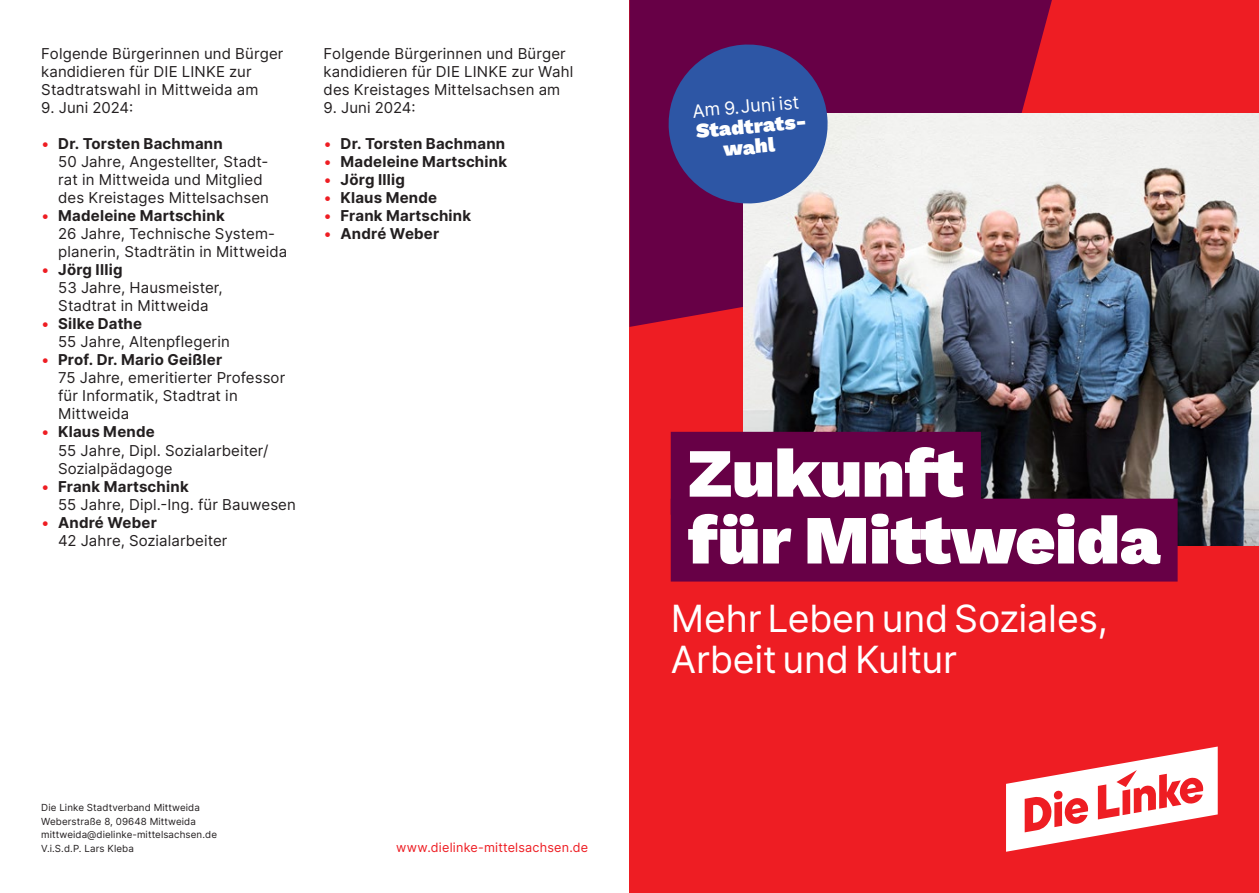
<style>
.page{position:relative;width:1259px;height:893px;background:#fff}
.page>*{position:absolute;margin:0;border:0;box-sizing:border-box;transform-origin:0 0}
.t1{font:900 68.85px/66.9px "Work Sans";color:#fff}
.t2{font:37.5px/41.2px "Inter";letter-spacing:-.005em;color:#fff}
.t3{font:900 20.7px/20.7px "Work Sans";color:#fff;text-align:center}
.t4{font:18px "Inter";color:#fff}
.t5{font:15px/18px "Inter";letter-spacing:.01em;color:#231f20}
.t6{font:700 15px "Inter";letter-spacing:.015em;color:#231f20}
.t7{font:12.75px "Inter";letter-spacing:.015em;color:#ee1d23}
.t8{font:9.75px/13.5px "Inter";letter-spacing:.01em;color:#231f20}
.s1{color:#ee1d23}
.s2{font-weight:700}
.s3{font-weight:400;color:#ee1d23}
</style>
<div class="page">
<div style="left:629px;top:0;width:630px;height:893px;background:#ee1d23"></div>
<div style="left:629px;top:0;width:423px;height:327px;background:#670046"></div>
<img style="left:743px;top:113px;width:516px;height:432px">
<svg style="left:665px;top:41px;width:166px;height:166px;background:#464e95"></svg>
<svg style="left:1006px;top:746px;width:211px;height:106px"></svg>
<div style="left:671px;top:432px;width:310px;height:83px;background:#670046"></div>
<div style="left:671px;top:499px;width:506px;height:83px;background:#670046"></div>
<p class="t5" style="left:41px;top:45px;width:244px">Folgende Bürgerinnen und Bürger kandidieren für DIE LINKE zur<br>Stadtratswahl in Mittweida am</p>
<p class="t5" style="left:41px;top:99px;width:94px">9. Juni 2024:</p>
<p class="t5" style="left:58px;top:135px;width:212px;text-indent:-17px"><span class="s1">•</span> <span class="s2">Dr. Torsten Bachmann<br></span>50 Jahre, Angestellter, Stadt&shy;rat in Mittweida und Mitglied des Kreistages Mittelsachsen</p>
<p class="t5" style="left:58px;top:207px;width:230px;text-indent:-17px"><span class="s1">•</span> <span class="s2">Madeleine Martschink<br></span>26 Jahre, Technische System&shy;planerin, Stadträtin in Mittweida</p>
<p class="t5" style="left:58px;top:261px;width:166px;text-indent:-17px"><span class="s1">•</span> <span class="s2">Jörg Illig<br></span>53 Jahre, Hausmeister,<br>Stadtrat in Mittweida</p>
<p class="t5" style="left:58px;top:315px;width:173px;text-indent:-17px"><span class="s1">•</span> <span class="s2">Silke Dathe<br></span>55 Jahre, Altenpflegerin</p>
<p class="t5" style="left:58px;top:351px;width:229px;text-indent:-17px"><span class="s1">•</span> <span class="s2">Prof. Dr. Mario Geißler<br></span>75 Jahre, emeritierter Professor für Informatik, Stadtrat in<br>Mittweida</p>
<p class="t5" style="left:58px;top:423px;width:212px;text-indent:-17px"><span class="s1">•</span> <span class="s2">Klaus Mende<br></span>55 Jahre, Dipl. Sozialarbeiter/<br>Sozialpädagoge</p>
<p class="t5" style="left:58px;top:477px;width:239px;text-indent:-17px"><span class="s1">•</span> <span class="s2">Frank Martschink<br></span>55 Jahre, Dipl.-Ing. für Bauwesen</p>
<p class="t5" style="left:58px;top:513px;width:171px;text-indent:-17px"><span class="s1">•</span> <span class="s2">André Weber<br></span>42 Jahre, Sozialarbeiter</p>
<p class="t5" style="left:324px;top:45px;width:251px">Folgende Bürgerinnen und Bürger kandidieren für DIE LINKE zur Wahl des Kreistages Mittelsachsen am</p>
<p class="t5" style="left:324px;top:99px;width:94px">9. Juni 2024:</p>
<p class="t6" style="left:324px;top:133px;width:183px"><span class="s3">•</span> Dr. Torsten Bachmann</p>
<p class="t6" style="left:324px;top:151px;width:185px"><span class="s3">•</span> Madeleine Martschink</p>
<p class="t6" style="left:323px;top:169px;width:83px"><span class="s3">•</span> Jörg Illig</p>
<p class="t6" style="left:323px;top:187px;width:115px"><span class="s3">•</span> Klaus Mende</p>
<p class="t6" style="left:323px;top:205px;width:149px"><span class="s3">•</span> Frank Martschink</p>
<p class="t6" style="left:323px;top:223px;width:117px"><span class="s3">•</span> André Weber</p>
<p class="t8" style="left:41px;top:801px;width:177px">Die Linke Stadtverband Mittweida<br>Weberstraße 8, 09648 Mittweida mittweida@dielinke-mittelsachsen.de<br>V.i.S.d.P. Lars Kleba</p>
<p class="t7" style="left:396px;top:838px;width:193px">www.dielinke-mittelsachsen.de</p>
<p class="t4" style="left:691px;top:98px;width:108px;rotate:-5deg">Am 9.Juni ist</p>
<h3 class="t3" style="left:695px;top:120px;width:111px;rotate:-5deg">Stadtrats&shy;wahl</h3>
<h1 class="t1" style="left:688px;top:437px;width:474px">Zukunft<br>für Mittweida</h1>
<h2 class="t2" style="left:671px;top:597px;width:439px">Mehr Leben und Soziales,<br>Arbeit und Kultur</h2>
</div>
